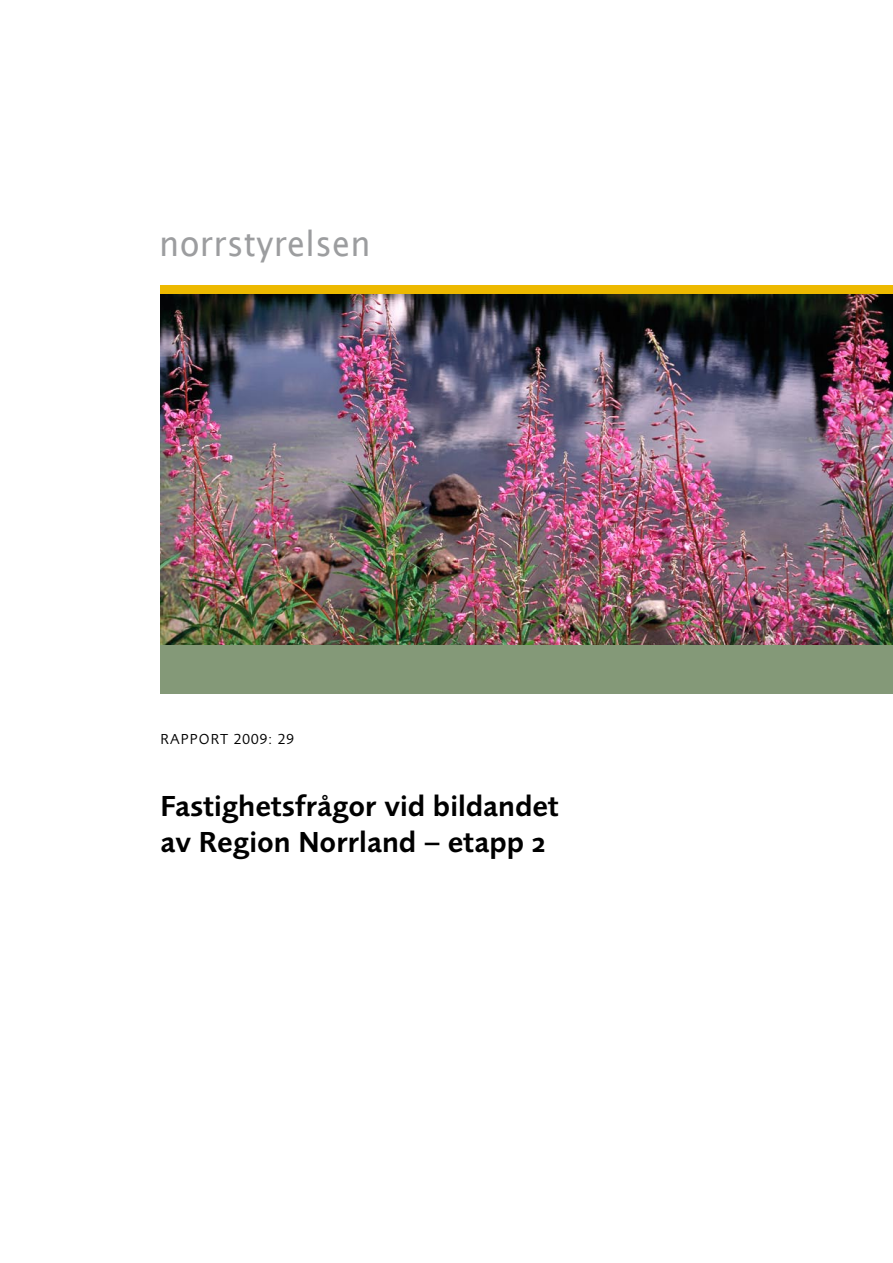
<style>
.page{position:relative;width:893px;height:1263px;background:#fff}
.page>*{position:absolute;margin:0;border:0;box-sizing:border-box;transform-origin:0 0}
.t1{font:34.5px "Lucida Sans";letter-spacing:.01em;color:#9c9d9f;scale:.94 1}
.t2{font:600 30px/36px "Foundry Sans";color:#000}
.t3{font:15px "Foundry Sans";letter-spacing:.075em;color:#000}
.s1{font-family:"Foundry Sans Expert";font-size:27px}
</style>
<div class="page">
<img style="left:161px;top:294px;width:732px;height:351px">
<div style="left:161px;top:645px;width:732px;height:48px;background:#849978"></div>
<div style="left:161px;top:285px;width:732px;height:9px;background:#edb900"></div>
<p class="t1" style="left:159px;top:224px;width:227px">norrstyrelsen</p>
<p class="t3" style="left:161px;top:730px;width:135px">RAPPORT 2009: 29</p>
<p class="t2" style="left:161px;top:788px;width:400px">Fastighetsfrågor vid bildandet av Region Norrland – etapp <span class="s1">2</span></p>
</div>
